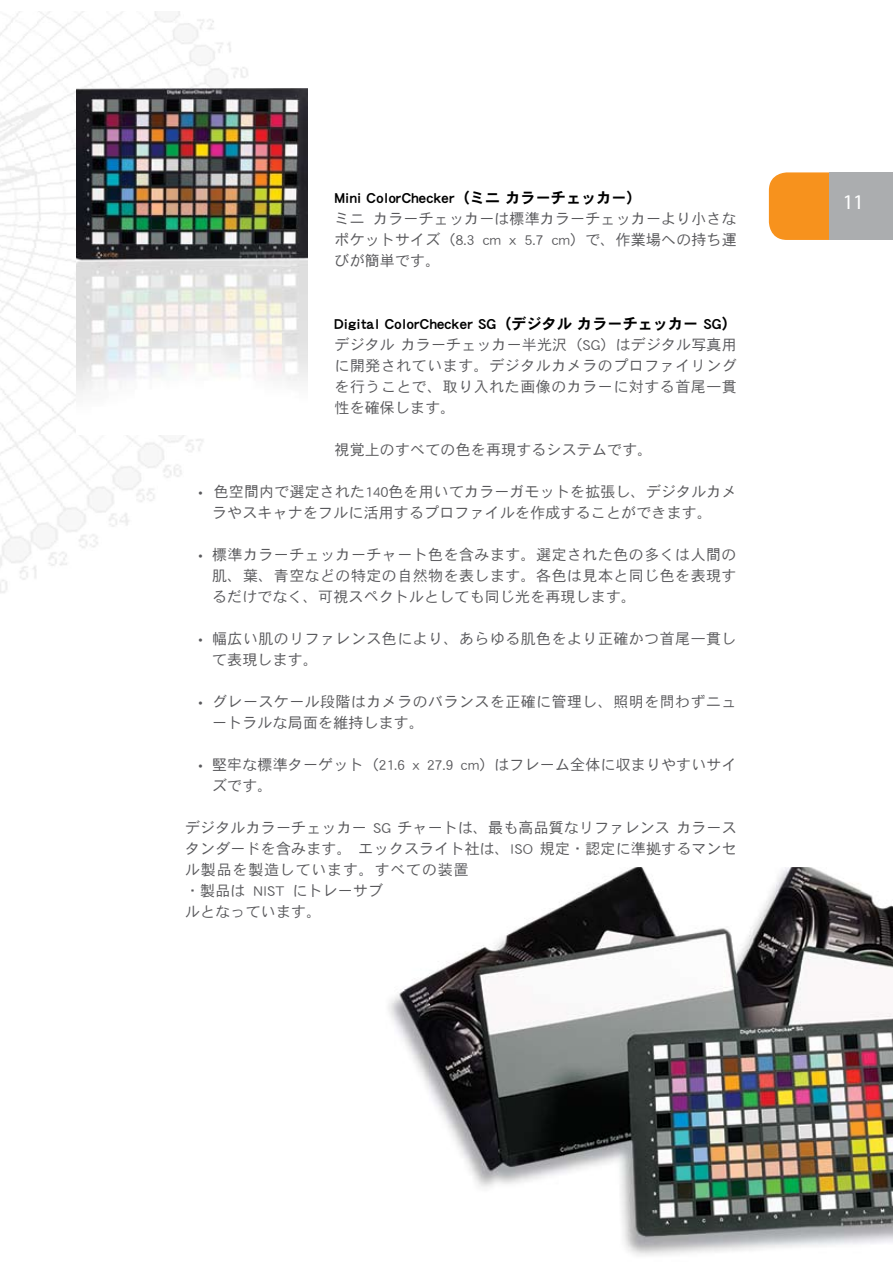
<style>
.page{position:relative;width:893px;height:1263px;background:#fff}
.page>*{position:absolute;margin:0;border:0;box-sizing:border-box;transform-origin:0 0}
.t1{font:21px "Myriad Pro";color:#fff}
.t2{font:15px/21px "DFHS Gothic Std W3";letter-spacing:.01em;color:#58585b;text-align:justify}
.t3{font:15px/21px "DFHS Gothic Std W3";letter-spacing:.03em;color:#58585b}
.t4{font:15px "DFHS Gothic Std W7";letter-spacing:.01em;color:#000}
.s1{font-family:"Myriad Pro"}
</style>
<div class="page">
<svg style="left:769px;top:172px;width:61px;height:68px;background:#f69627"></svg>
<div style="left:830px;top:172px;width:63px;height:68px;background:#abadaf"></div>
<img style="left:388px;top:867px;width:505px;height:389px">
<img style="left:76px;top:88px;width:232px;height:319px">
<p class="t4" style="left:334px;top:189px;width:309px">Mini ColorChecker（ミニ カラーチェッカー）</p>
<p class="t2" style="left:334px;top:208px;width:404px">ミニ カラーチェッカーは標準カラーチェッカーより小さなポケットサイズ（8.3 cm x 5.7 cm）で、作業場への持ち運びが簡単です。</p>
<p class="t4" style="left:334px;top:315px;width:404px">Digital ColorChecker SG（デジタル カラーチェッカー SG）</p>
<p class="t2" style="left:334px;top:334px;width:404px">デジタル カラーチェッカー半光沢（SG）はデジタル写真用に開発されています。デジタルカメラのプロファイリングを行うことで、取り入れた画像のカラーに対する首尾一貫性を確保します。</p>
<p class="t2" style="left:334px;top:439px;width:320px">視覚上のすべての色を再現するシステムです。</p>
<p class="t2" style="left:212px;top:481px;width:526px;text-indent:-14px"><span class="s1">•</span> 色空間内で選定された140色を用いてカラーガモットを拡張し、デジタルカメラやスキャナをフルに活用するプロファイルを作成することができます。</p>
<p class="t2" style="left:212px;top:544px;width:526px;text-indent:-14px"><span class="s1">•</span> 標準カラーチェッカーチャート色を含みます。選定された色の多くは人間の肌、葉、青空などの特定の自然物を表します。各色は見本と同じ色を表現するだけでなく、可視スペクトルとしても同じ光を再現します。</p>
<p class="t3" style="left:212px;top:628px;width:526px;text-indent:-14px"><span class="s1">•</span> 幅広い肌のリファレンス色により、あらゆる肌色をより正確かつ首尾一貫して表現します。</p>
<p class="t3" style="left:212px;top:691px;width:526px;text-indent:-14px"><span class="s1">•</span> グレースケール段階はカメラのバランスを正確に管理し、照明を問わずニュートラルな局面を維持します。</p>
<p class="t2" style="left:212px;top:754px;width:526px;text-indent:-14px"><span class="s1">•</span> 堅牢な標準ターゲット（21.6 x 27.9 cm）はフレーム全体に収まりやすいサイズです。</p>
<p class="t2" style="left:185px;top:817px;width:553px;text-align:left">デジタルカラーチェッカー SG チャートは、最も高品質なリファレンス カラースタンダードを含みます。 エックスライト社は、ISO 規定・認定に準拠するマンセル製品を製造しています。すべての装置<br>・製品は NIST にトレーサブ<br>ルとなっています。</p>
<h1 class="t1" style="left:843px;top:189px;width:9px">11</h1>
</div>
